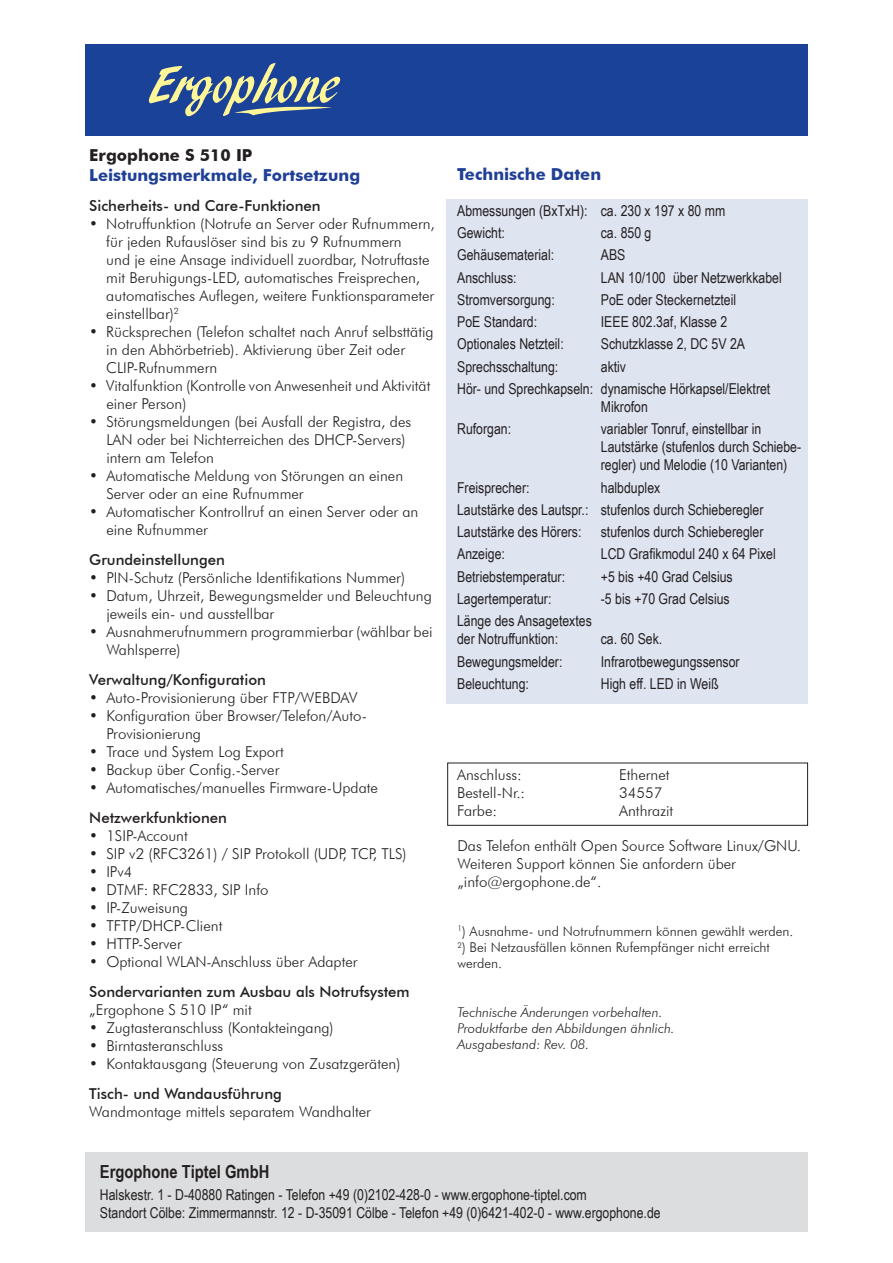
<style>
.page{position:relative;width:893px;height:1263px;background:#fff}
.page>*{position:absolute;margin:0;border:0;box-sizing:border-box;transform-origin:0 0}
.t1{font:700 18px "Arial Narrow";color:#231f20}
.t2{font:700 16.5px "Futura BT";color:#1f3f97}
.t3{font:700 16.5px "Futura BT";color:#231f20}
.t4{font:300 15px/18px "Futura BT";color:#231f20}
.t5{font:15px/18px "Arial Narrow";color:#231f20}
.t6{font:500 15px "Futura BT";color:#231f20}
.t7{font:300 13.5px/16.2px "Futura BT";color:#231f20}
.t8{font:italic 300 13.5px/16.2px "Futura BT";color:#231f20}
</style>
<div class="page">
<div style="left:85px;top:1152px;width:723px;height:80px;background:#dcdddf"></div>
<div style="left:85px;top:44px;width:723px;height:92px;background:#1b4299"></div>
<svg style="left:148px;top:63px;width:193px;height:53px"></svg>
<div style="left:446px;top:199px;width:362px;height:504px;background:#dfe4f1"></div>
<div style="left:447px;top:763px;width:361px;height:63px;border:1px solid #231f20"></div>
<p class="t3" style="left:89px;top:145px;width:165px">Ergophone S 510 IP</p>
<p class="t2" style="left:89px;top:165px;width:272px">Leistungsmerkmale, Fortsetzung</p>
<p class="t6" style="left:89px;top:197px;width:233px">Sicherheits- und Care-Funktionen</p>
<p class="t4" style="left:106px;top:215px;width:330px;text-indent:-17px">• Notruffunktion (Notrufe an Server oder Rufnummern, für jeden Rufauslöser sind bis zu 9 Rufnummern<br>und je eine Ansage individuell zuordbar, Notruftaste mit Beruhigungs-LED, automatisches Freisprechen, automatisches Auflegen, weitere Funktionsparameter einstellbar)<sup>2</sup></p>
<p class="t4" style="left:106px;top:323px;width:329px;text-indent:-17px">• Rücksprechen (Telefon schaltet nach Anruf selbsttätig in den Abhörbetrieb). Aktivierung über Zeit oder<br>CLIP-Rufnummern</p>
<p class="t4" style="left:106px;top:377px;width:326px;text-indent:-17px">• Vitalfunktion (Kontrolle von Anwesenheit und Aktivität einer Person)</p>
<p class="t4" style="left:106px;top:413px;width:306px;text-indent:-17px">• Störungsmeldungen (bei Ausfall der Registra, des<br>LAN oder bei Nichterreichen des DHCP-Servers) intern am Telefon</p>
<p class="t4" style="left:106px;top:467px;width:298px;text-indent:-17px">• Automatische Meldung von Störungen an einen<br>Server oder an eine Rufnummer</p>
<p class="t4" style="left:106px;top:503px;width:314px;text-indent:-17px">• Automatischer Kontrollruf an einen Server oder an eine Rufnummer</p>
<p class="t6" style="left:89px;top:551px;width:137px">Grundeinstellungen</p>
<p class="t4" style="left:89px;top:569px;width:317px">• PIN-Schutz (Persönliche Identifikations Nummer)</p>
<p class="t4" style="left:106px;top:587px;width:327px;text-indent:-17px">• Datum, Uhrzeit, Bewegungsmelder und Beleuchtung jeweils ein- und ausstellbar</p>
<p class="t4" style="left:106px;top:623px;width:328px;text-indent:-17px">• Ausnahmerufnummern programmierbar (wählbar bei<br>Wahlsperre)</p>
<p class="t6" style="left:89px;top:671px;width:178px">Verwaltung/Konfiguration</p>
<p class="t4" style="left:89px;top:689px;width:270px">• Auto-Provisionierung über FTP/WEBDAV</p>
<p class="t4" style="left:106px;top:707px;width:262px;text-indent:-17px">• Konfiguration über Browser/Telefon/Auto-<br>Provisionierung</p>
<p class="t4" style="left:89px;top:743px;width:196px">• Trace und System Log Export</p>
<p class="t4" style="left:89px;top:761px;width:192px">• Backup über Config.-Server</p>
<p class="t4" style="left:89px;top:779px;width:290px">• Automatisches/manuelles Firmware-Update</p>
<p class="t6" style="left:89px;top:809px;width:139px">Netzwerkfunktionen</p>
<p class="t4" style="left:89px;top:827px;width:100px">• 1SIP-Account</p>
<p class="t4" style="left:89px;top:845px;width:319px">• SIP v2 (RFC3261) / SIP Protokoll (UDP, TCP, TLS)</p>
<p class="t4" style="left:89px;top:863px;width:45px">• IPv4</p>
<p class="t4" style="left:89px;top:881px;width:181px">• DTMF: RFC2833, SIP Info</p>
<p class="t4" style="left:89px;top:899px;width:100px">• IP-Zuweisung</p>
<p class="t4" style="left:89px;top:917px;width:135px">• TFTP/DHCP-Client</p>
<p class="t4" style="left:89px;top:935px;width:94px">• HTTP-Server</p>
<p class="t4" style="left:89px;top:953px;width:270px">• Optional WLAN-Anschluss über Adapter</p>
<p class="t6" style="left:89px;top:983px;width:322px">Sondervarianten zum Ausbau als Notrufsystem</p>
<p class="t4" style="left:89px;top:1001px;width:164px">„Ergophone S 510 IP“ mit</p>
<p class="t4" style="left:89px;top:1019px;width:246px">• Zugtasteranschluss (Kontakteingang)</p>
<p class="t4" style="left:89px;top:1037px;width:135px">• Birntasteranschluss</p>
<p class="t4" style="left:89px;top:1055px;width:313px">• Kontaktausgang (Steuerung von Zusatzgeräten)</p>
<p class="t6" style="left:89px;top:1085px;width:194px">Tisch- und Wandausführung</p>
<p class="t4" style="left:89px;top:1103px;width:283px">Wandmontage mittels separatem Wandhalter</p>
<p class="t2" style="left:457px;top:164px;width:145px">Technische Daten</p>
<p class="t5" style="left:457px;top:199px;width:270px;line-height:22.2px">Abmessungen (BxTxH): ca. 230 x 197 x 80 mm<br>Gewicht:</p>
<p class="t5" style="left:601px;top:223px;width:52px">ca. 850 g</p>
<p class="t5" style="left:457px;top:245px;width:99px">Gehäusematerial:</p>
<p class="t5" style="left:601px;top:245px;width:26px">ABS</p>
<p class="t5" style="left:457px;top:268px;width:61px">Anschluss:</p>
<p class="t5" style="left:601px;top:268px;width:182px">LAN 10/100 über Netzwerkkabel</p>
<p class="t5" style="left:457px;top:290px;width:99px">Stromversorgung:</p>
<p class="t5" style="left:601px;top:290px;width:137px">PoE oder Steckernetzteil</p>
<p class="t5" style="left:457px;top:312px;width:82px">PoE Standard:</p>
<p class="t5" style="left:601px;top:312px;width:128px">IEEE 802.3af, Klasse 2</p>
<p class="t5" style="left:457px;top:335px;width:108px">Optionales Netzteil:</p>
<p class="t5" style="left:601px;top:335px;width:146px">Schutzklasse 2, DC 5V 2A</p>
<p class="t5" style="left:457px;top:357px;width:103px">Sprechsschaltung:</p>
<p class="t5" style="left:457px;top:355px;width:315px;line-height:22.2px;text-align:center">aktiv<br>Hör- und Sprechkapseln: dynamische Hörkapsel/Elektret</p>
<p class="t5" style="left:601px;top:397px;width:49px">Mikrofon</p>
<p class="t5" style="left:457px;top:419px;width:56px">Ruforgan:</p>
<p class="t5" style="left:601px;top:419px;width:202px">variabler Tonruf, einstellbar in<br>Lautstärke (stufenlos durch Schiebe&shy;regler) und Melodie (10 Varianten)</p>
<p class="t5" style="left:457px;top:478px;width:74px">Freisprecher:</p>
<p class="t5" style="left:457px;top:476px;width:308px;line-height:22.4px;text-indent:144px">halbduplex<br>Lautstärke des Lautspr.: stufenlos durch Schieberegler<br>Lautstärke des Hörers:</p>
<p class="t5" style="left:601px;top:522px;width:164px">stufenlos durch Schieberegler</p>
<p class="t5" style="left:457px;top:545px;width:49px">Anzeige:</p>
<p class="t5" style="left:601px;top:545px;width:177px">LCD Grafikmodul 240 x 64 Pixel</p>
<p class="t5" style="left:457px;top:567px;width:110px">Betriebstemperatur:</p>
<p class="t5" style="left:601px;top:567px;width:133px">+5 bis +40 Grad Celsius</p>
<p class="t5" style="left:457px;top:589px;width:96px">Lagertemperatur:</p>
<p class="t5" style="left:601px;top:589px;width:130px">-5 bis +70 Grad Celsius</p>
<p class="t5" style="left:457px;top:611px;width:136px">Länge des Ansagetextes der Notruffunktion:</p>
<p class="t5" style="left:601px;top:629px;width:63px">ca. 60 Sek.</p>
<p class="t5" style="left:457px;top:652px;width:107px">Bewegungsmelder:</p>
<p class="t5" style="left:601px;top:652px;width:140px">Infrarotbewegungssensor</p>
<p class="t5" style="left:457px;top:674px;width:73px">Beleuchtung:</p>
<p class="t5" style="left:601px;top:674px;width:119px">High eff. LED in Weiß</p>
<p class="t4" style="left:457px;top:766px;width:66px">Anschluss:</p>
<p class="t4" style="left:619px;top:766px;width:52px">Ethernet</p>
<p class="t4" style="left:457px;top:784px;width:70px">Bestell-Nr.:</p>
<p class="t4" style="left:619px;top:784px;width:45px">34557</p>
<p class="t4" style="left:457px;top:802px;width:42px">Farbe:</p>
<p class="t4" style="left:619px;top:802px;width:56px">Anthrazit</p>
<p class="t4" style="left:457px;top:837px;width:345px">Das Telefon enthält Open Source Software Linux/GNU.<br>Weiteren Support können Sie anfordern über „info@ergophone.de“.</p>
<p class="t7" style="left:457px;top:923px;width:337px"><sup>1</sup>) Ausnahme- und Notrufnummern können gewählt werden.</p>
<p class="t7" style="left:457px;top:939px;width:314px"><sup>2</sup>) Bei Netzausfällen können Rufempfänger nicht erreicht werden.</p>
<p class="t8" style="left:457px;top:1004px;width:219px">Technische Änderungen vorbehalten.<br>Produktfarbe den Abbildungen ähnlich.<br>Ausgabestand: Rev. 08.</p>
<p class="t1" style="left:100px;top:1158px;width:171px">Ergophone Tiptel GmbH</p>
<p class="t5" style="left:100px;top:1185px;width:562px">Halskestr. 1 - D-40880 Ratingen - Telefon +49 (0)2102-428-0 - www.ergophone-tiptel.com<br>Standort Cölbe: Zimmermannstr. 12 - D-35091 Cölbe - Telefon +49 (0)6421-402-0 - www.ergophone.de</p>
</div>
